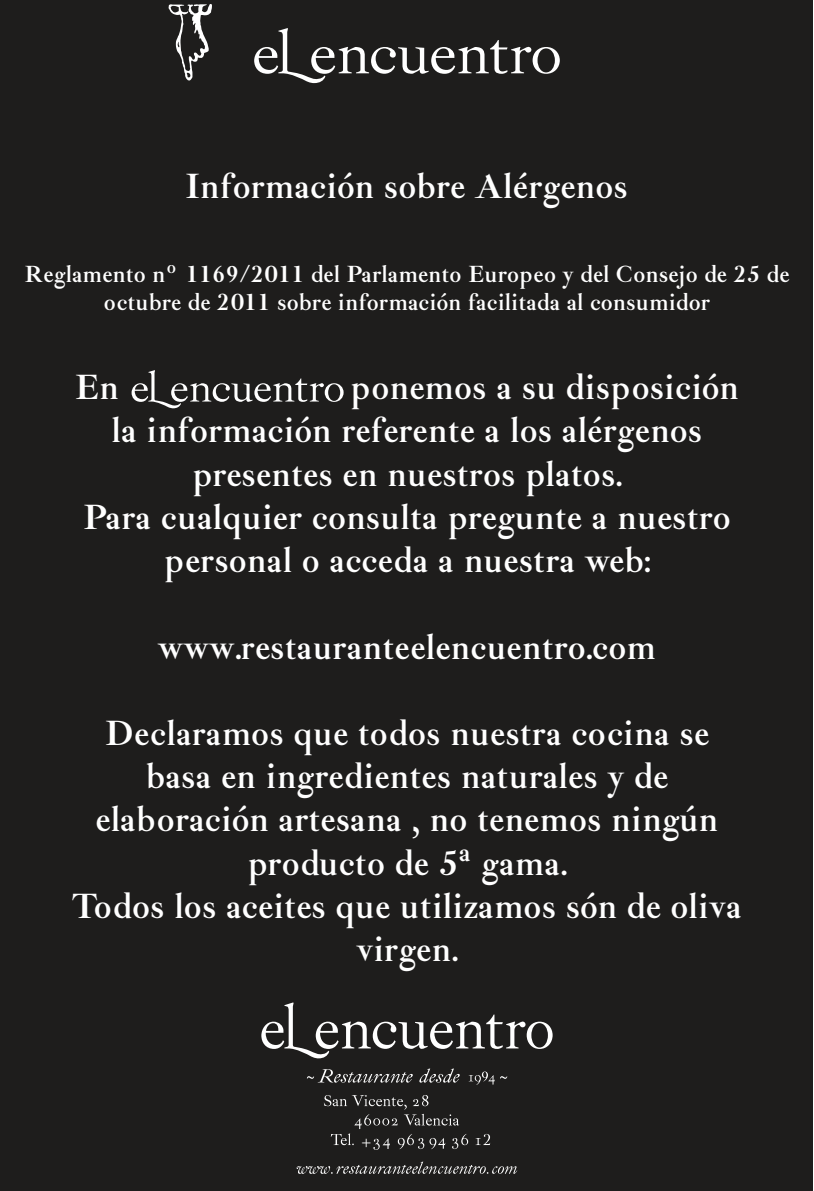
<style>
.page{position:relative;width:814px;height:1191px;background:#fff}
.page>*{position:absolute;margin:0;border:0;box-sizing:border-box;transform-origin:0 0}
.t1{font:700 36px/43.2px "Ibarra Real";color:#fff;text-align:center}
.t2{font:700 24px/28.8px "Ibarra Real";color:#fff;text-align:center}
.t3{font:20px "Ibarra Real";color:#fff}
</style>
<div class="page">
<div style="left:0;top:1px;width:812px;height:1190px;background:#1e1d1c"></div>
<svg style="left:168px;top:4px;width:44px;height:76px"></svg>
<svg style="left:254px;top:28px;width:306px;height:55px"></svg>
<svg style="left:132px;top:370px;width:211px;height:38px"></svg>
<svg style="left:475px;top:1133px;width:15px;height:12px"></svg>
<svg style="left:324px;top:1095px;width:144px;height:54px"></svg>
<svg style="left:296px;top:1161px;width:221px;height:12px"></svg>
<svg style="left:261px;top:1002px;width:291px;height:56px"></svg>
<svg style="left:468px;top:1071px;width:39px;height:14px"></svg>
<svg style="left:307px;top:1069px;width:106px;height:13px"></svg>
<svg style="left:419px;top:1068px;width:40px;height:14px"></svg>
<p class="t1" style="left:185px;top:164px;width:444px">Información sobre Alérgenos</p>
<p class="t2" style="left:24px;top:259px;width:766px">Reglamento nº 1169/2011 del Parlamento Europeo y del Consejo de 25 de octubre de 2011 sobre información facilitada al consumidor</p>
<p class="t1" style="left:75px;top:365px;width:46px">En</p>
<p class="t1" style="left:350px;top:365px;width:390px">ponemos a su disposición</p>
<p class="t1" style="left:111px;top:409px;width:592px">la información referente a los alérgenos</p>
<p class="t1" style="left:192px;top:452px;width:431px">presentes en nuestros platos.</p>
<p class="t1" style="left:83px;top:495px;width:649px">Para cualquier consulta pregunte a nuestro</p>
<p class="t1" style="left:164px;top:538px;width:488px">personal o acceda a nuestra web:</p>
<p class="t1" style="left:158px;top:625px;width:499px">www.restauranteelencuentro.com</p>
<p class="t1" style="left:72px;top:711px;width:671px">Declaramos que todos nuestra cocina se basa en ingredientes naturales y de elaboración artesana , no tenemos ningún producto de 5ª gama.<br>Todos los aceites que utilizamos són de oliva virgen.</p>
<p class="t3" style="left:360px;top:1129px;width:13px">+</p>
</div>
